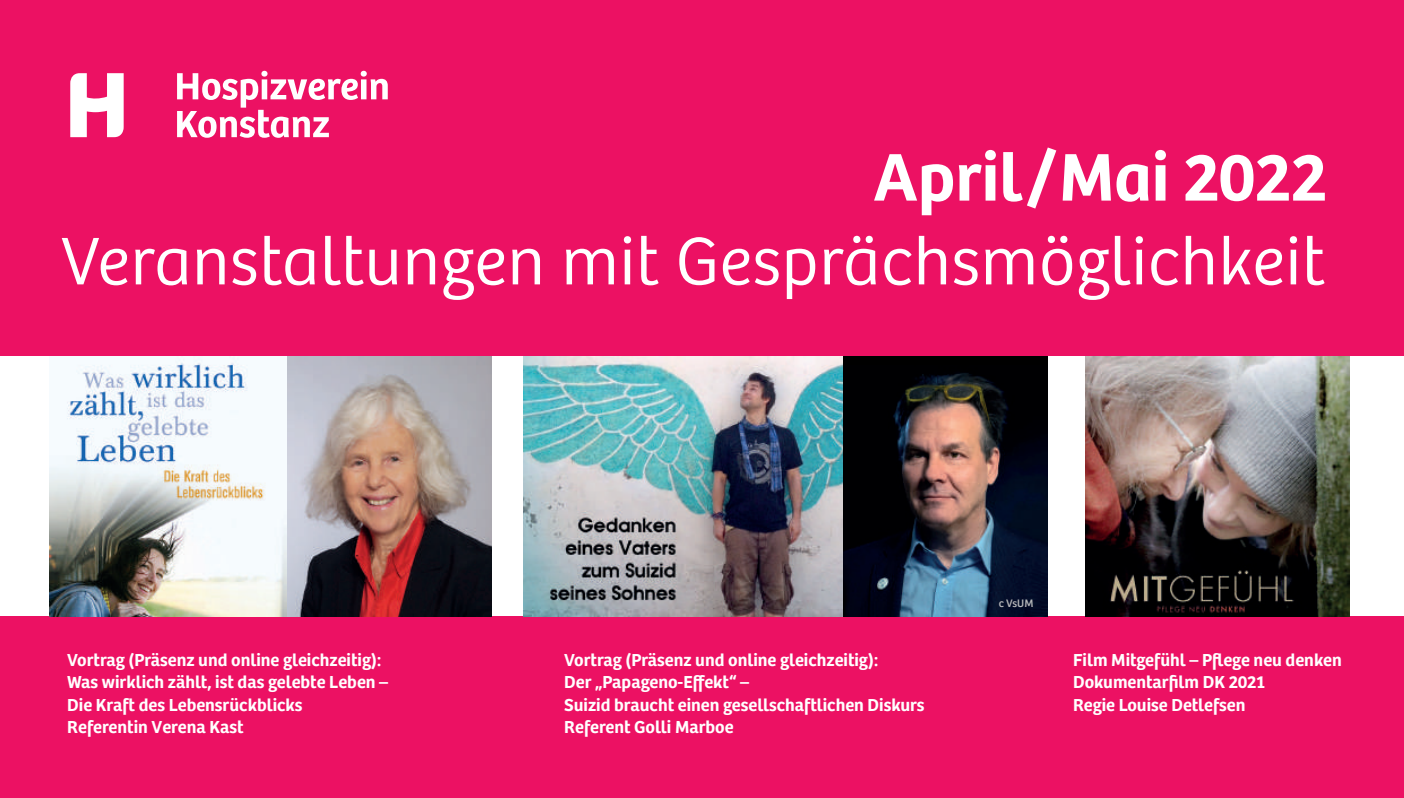
<style>
.page{position:relative;width:1404px;height:798px;background:#fff}
.page>*{position:absolute;margin:0;border:0;box-sizing:border-box;transform-origin:0 0}
.t1{font:300 69.75px "Hospiz";letter-spacing:.01em;color:#fff}
.t2{font:600 69.75px "Hospiz";color:#fff}
.t3{font:600 18px/22.5px "Hospiz";color:#fff}
.t4{font:11.25px "Hospiz";color:#b4b5b8}
</style>
<div class="page">
<div style="left:0;top:0;width:1403px;height:797px;background:#ec1163"></div>
<svg style="left:70px;top:73px;width:54px;height:64px"></svg>
<div style="left:361px;top:79px;width:5px;height:20px;background:#fff"></div>
<div style="left:360px;top:71px;width:7px;height:6px;background:#fff;border-radius:50%"></div>
<svg style="left:370px;top:79px;width:18px;height:20px"></svg>
<svg style="left:177px;top:71px;width:181px;height:67px"></svg>
<div style="left:0;top:357px;width:1403px;height:258px;background:#fff"></div>
<img style="left:50px;top:357px;width:441px;height:258px">
<img style="left:523px;top:357px;width:320px;height:258px">
<div style="left:843px;top:357px;width:204px;height:258px;background:#000"></div>
<img style="left:843px;top:373px;width:204px;height:242px">
<img style="left:1085px;top:357px;width:264px;height:258px">
<h1 class="t2" style="left:873px;top:123px;width:455px">April/Mai 2022</h1>
<h1 class="t1" style="left:61px;top:210px;width:1265px">Veranstaltungen mit Gesprächsmöglichkeit</h1>
<p class="t4" style="left:998px;top:594px;width:36px">c VsUM</p>
<p class="t3" style="left:67px;top:646px;width:322px">Vortrag (Präsenz und online gleichzeitig):<br>Was wirklich zählt, ist das gelebte Leben – Die Kraft des Lebensrückblicks<br>Referentin Verena Kast</p>
<p class="t3" style="left:564px;top:646px;width:362px">Vortrag (Präsenz und online gleichzeitig):<br>Der „Papageno-Effekt“ –<br>Suizid braucht einen gesellschaftlichen Diskurs Referent Golli Marboe</p>
<p class="t3" style="left:1072px;top:646px;width:270px">Film Mitgefühl – Pflege neu denken<br>Dokumentarfilm DK 2021<br>Regie Louise Detlefsen</p>
</div>
